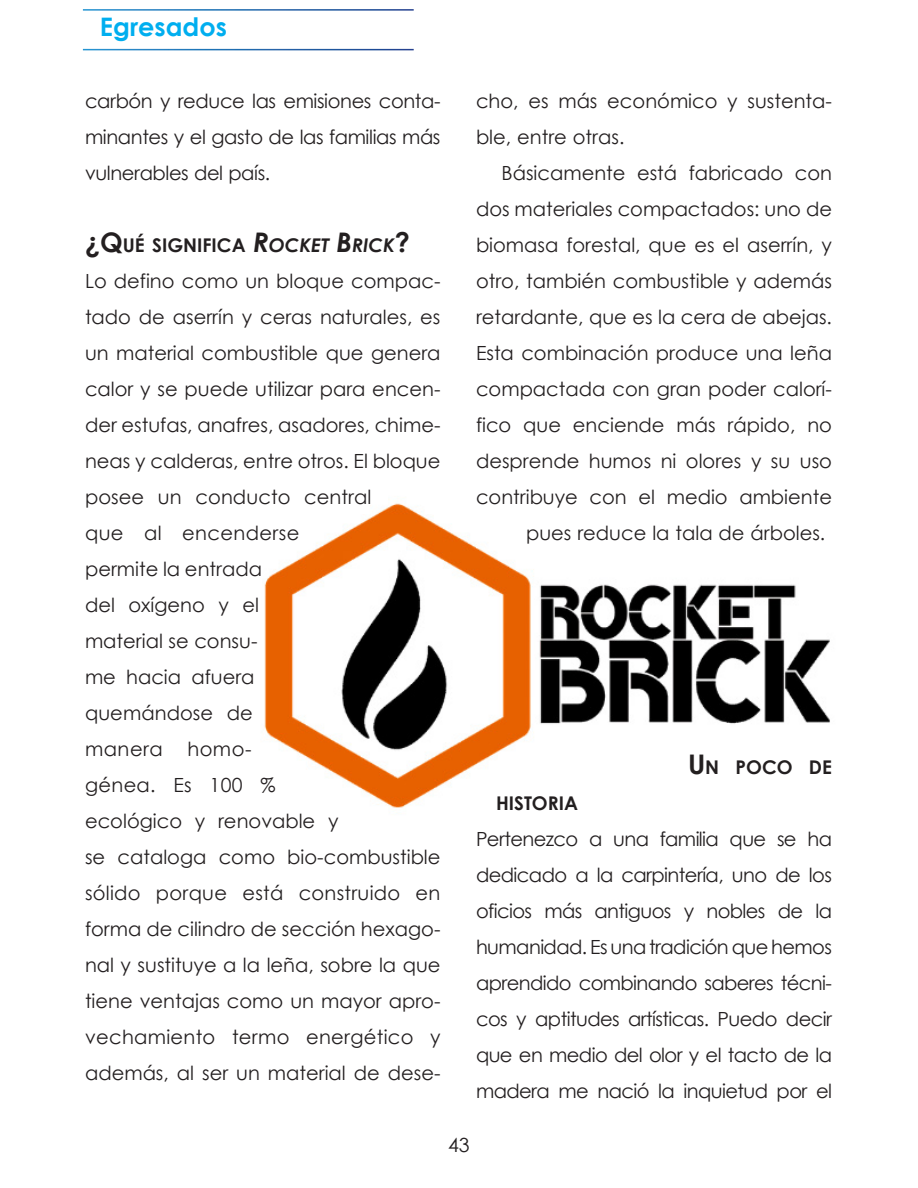
<style>
.page{position:relative;width:918px;height:1188px;background:#fff}
.page>*{position:absolute;margin:0;border:0;box-sizing:border-box;transform-origin:0 0}
.t1{font:700 25.5px "Century Gothic";color:#00aeef}
.cuerpoArticulos_sin{font:19.5px/36px "Century Gothic";color:#231f20}
.cuerpoArticulos{font:19.5px/36px "Century Gothic";color:#231f20;text-align:justify}
.subtitulo_ok{font:700 18.9px "Century Gothic";color:#231f20}
.s1{font-size:27px}
.s2{font-style:italic;font-size:27px}
.s3{font-style:italic}
</style>
<div class="page">
<img style="left:264px;top:503px;width:566px;height:305px">
<h1 class="t1" style="left:100px;top:8px;width:128px">Egresados</h1>
<p class="cuerpoArticulos" style="left:85px;top:83px;width:357px">carbón y reduce las emisiones conta&shy;minantes y el gasto de las familias más vulnerables del país.</p>
<p class="subtitulo_ok" style="left:85px;top:231px;width:326px"><span class="s1">¿Q</span>UÉ SIGNIFICA <span class="s2">R</span><span class="s3">OCKET</span> <span class="s2">B</span><span class="s3">RICK</span><span class="s1">?</span></p>
<p class="cuerpoArticulos_sin" style="left:85px;top:263px;width:357px">Lo defino como un bloque compac&shy;tado de aserrín y ceras naturales, es un material combustible que genera calor y se puede utilizar para encen&shy;der estufas, anafres, asadores, chime&shy;neas y calderas, entre otros. El bloque posee un conducto central<br>que al encenderse<br>permite la entrada<br>del oxígeno y el<br>material se consu-<br>me hacia afuera<br>quemándose de<br>manera</p>
<p class="cuerpoArticulos_sin" style="left:85px;top:731px;width:357px;text-indent:102px">homo-<br>génea. Es 100 %<br>ecológico y renovable y<br>se cataloga como bio-combustible sólido porque está construido en forma de cilindro de sección hexago&shy;nal y sustituye a la leña, sobre la que tiene ventajas como un mayor apro&shy;vechamiento termo energético y además, al ser un material de dese-</p>
<p class="cuerpoArticulos_sin" style="left:476px;top:83px;width:358px">cho, es más económico y sustenta&shy;ble, entre otras.</p>
<p class="cuerpoArticulos" style="left:502px;top:155px;width:332px">Básicamente está fabricado con</p>
<p class="cuerpoArticulos" style="left:476px;top:191px;width:358px">dos materiales compactados: uno de</p>
<p class="cuerpoArticulos" style="left:476px;top:227px;width:358px">biomasa forestal, que es el aserrín, y</p>
<p class="cuerpoArticulos" style="left:476px;top:263px;width:358px">otro, también combustible y además</p>
<p class="cuerpoArticulos" style="left:476px;top:299px;width:358px">retardante, que es la cera de abejas.</p>
<p class="cuerpoArticulos" style="left:476px;top:335px;width:358px">Esta combinación produce una leña</p>
<p class="cuerpoArticulos" style="left:476px;top:371px;width:358px">compactada con gran poder calorí-</p>
<p class="cuerpoArticulos" style="left:476px;top:407px;width:358px">fico que enciende más rápido, no</p>
<p class="cuerpoArticulos" style="left:476px;top:443px;width:358px">desprende humos ni olores y su uso</p>
<p class="cuerpoArticulos" style="left:476px;top:479px;width:358px">contribuye con el medio ambiente</p>
<p class="cuerpoArticulos" style="left:526px;top:515px;width:301px">pues reduce la tala de árboles.</p>
<p class="subtitulo_ok" style="left:688px;top:753px;width:145px"><span class="s1">U</span> N POCO DE</p>
<p class="subtitulo_ok" style="left:496px;top:789px;width:84px">HISTORIA</p>
<p class="cuerpoArticulos_sin" style="left:476px;top:821px;width:358px;text-align:justify">Pertenezco a una familia que se ha dedicado a la carpintería, uno de los oficios más antiguos y nobles de la humanidad. Es una tradición que hemos aprendido combinando saberes técni&shy;cos y aptitudes artísticas. Puedo decir que en medio del olor y el tacto de la madera me nació la inquietud por el</p>
<p class="cuerpoArticulos_sin" style="left:448px;top:1127px;width:23px">43</p>
</div>
